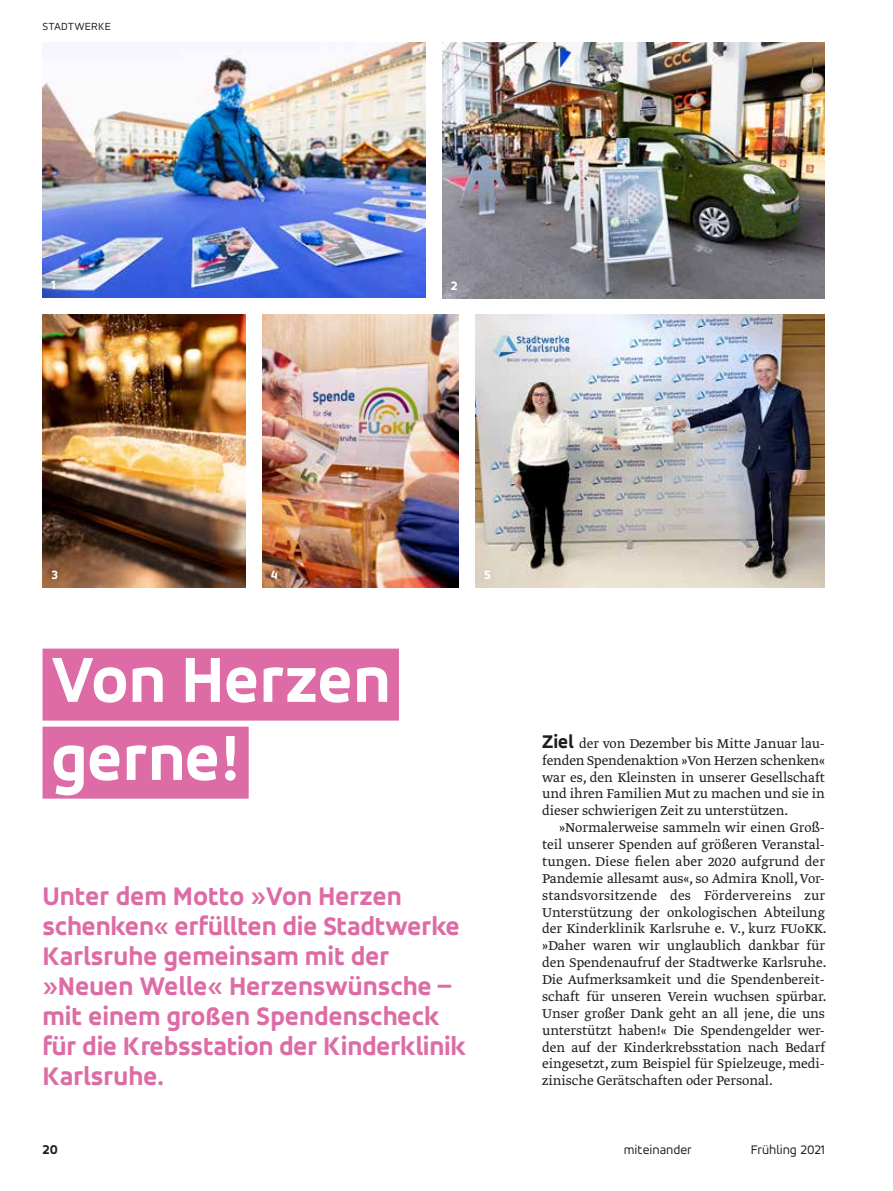
<style>
.page{position:relative;width:893px;height:1191px;background:#fff}
.page>*{position:absolute;margin:0;border:0;box-sizing:border-box;transform-origin:0 0}
.t1{font:700 expanded 67.5px/78px "Accord Alternate";color:#fff}
.t2{font:700 expanded 27px/30px "Accord Alternate";color:#dd6ca6}
.t3{font:15px/16.8px "Greta Text Pro Light Plus";color:#1d1d1b;text-align:justify}
.t4{font:13.5px "Accord Alternate";color:#1d1d1b}
.t5{font:700 expanded 13.5px "Accord Alternate";color:#1d1d1b}
.t6{font:700 expanded 12.75px "Accord Alternate";color:#fff}
.t7{font:11.25px "Accord Alternate";letter-spacing:.025em;color:#1d1d1b}
.s1{font-family:"Accord Alternate";font-weight:700;font-stretch:expanded;font-size:19.5px}
</style>
<div class="page">
<img style="left:475px;top:315px;width:350px;height:272px">
<img style="left:442px;top:43px;width:383px;height:256px">
<img style="left:43px;top:43px;width:382px;height:255px">
<img style="left:263px;top:315px;width:195px;height:272px">
<img style="left:43px;top:315px;width:202px;height:272px">
<div style="left:43px;top:648px;width:356px;height:72px;background:#dd6ca6"></div>
<div style="left:43px;top:726px;width:206px;height:72px;background:#dd6ca6"></div>
<svg style="left:475px;top:489px;width:123px;height:98px;background:#a49f95"></svg>
<img style="left:43px;top:260px;width:46px;height:38px">
<p class="t7" style="left:43px;top:19px;width:70px">STADTWERKE</p>
<p class="t6" style="left:51px;top:277px;width:6px">1</p>
<p class="t6" style="left:451px;top:278px;width:8px">2</p>
<p class="t6" style="left:51px;top:566px;width:8px">3</p>
<p class="t6" style="left:271px;top:566px;width:9px">4</p>
<p class="t6" style="left:484px;top:567px;width:9px">5</p>
<h1 class="t1" style="left:51px;top:639px;width:341px">Von Herzen gerne!</h1>
<h2 class="t2" style="left:43px;top:881px;width:425px">Unter dem Motto »Von Herzen schenken« erfüllten die Stadtwerke<br>Karlsruhe gemeinsam mit der »Neuen Welle« Herzenswünsche – mit einem großen Spendenscheck für die Krebsstation der Kinderklinik<br>Karlsruhe.</h2>
<p class="t5" style="left:43px;top:1141px;width:17px">20</p>
<p class="t3" style="left:542px;top:735px;width:284px"><span class="s1">Ziel</span> der von Dezember bis Mitte Januar lau&shy;fenden Spendenaktion »Von Herzen schenken« war es, den Kleinsten in unserer Gesellschaft und ihren Familien Mut zu machen und sie in dieser schwierigen Zeit zu unterstützen.</p>
<p class="t3" style="left:542px;top:820px;width:286px;text-indent:17px">»Normalerweise sammeln wir einen Groß&shy;teil unserer Spenden auf größeren Veranstal&shy;tungen. Diese fielen aber 2020 aufgrund der Pandemie allesamt aus«, so Admira Knoll, Vor&shy;standsvorsitzende des Fördervereins zur Unterstützung der onkologischen Abteilung der Kinderklinik Karlsruhe e. V., kurz FUoKK. »Daher waren wir unglaublich dankbar für den Spendenaufruf der Stadtwerke Karlsruhe.<br>Die Aufmerksamkeit und die Spendenbereit&shy;schaft für unseren Verein wuchsen spürbar.<br>Unser großer Dank geht an all jene, die uns unterstützt haben!« Die Spendengelder wer&shy;den auf der Kinderkrebsstation nach Bedarf eingesetzt, zum Beispiel für Spielzeuge, medi&shy;zinische Gerätschaften oder Personal.</p>
<p class="t4" style="left:624px;top:1141px;width:69px">miteinander</p>
<p class="t4" style="left:751px;top:1141px;width:76px">Frühling 2021</p>
</div>
